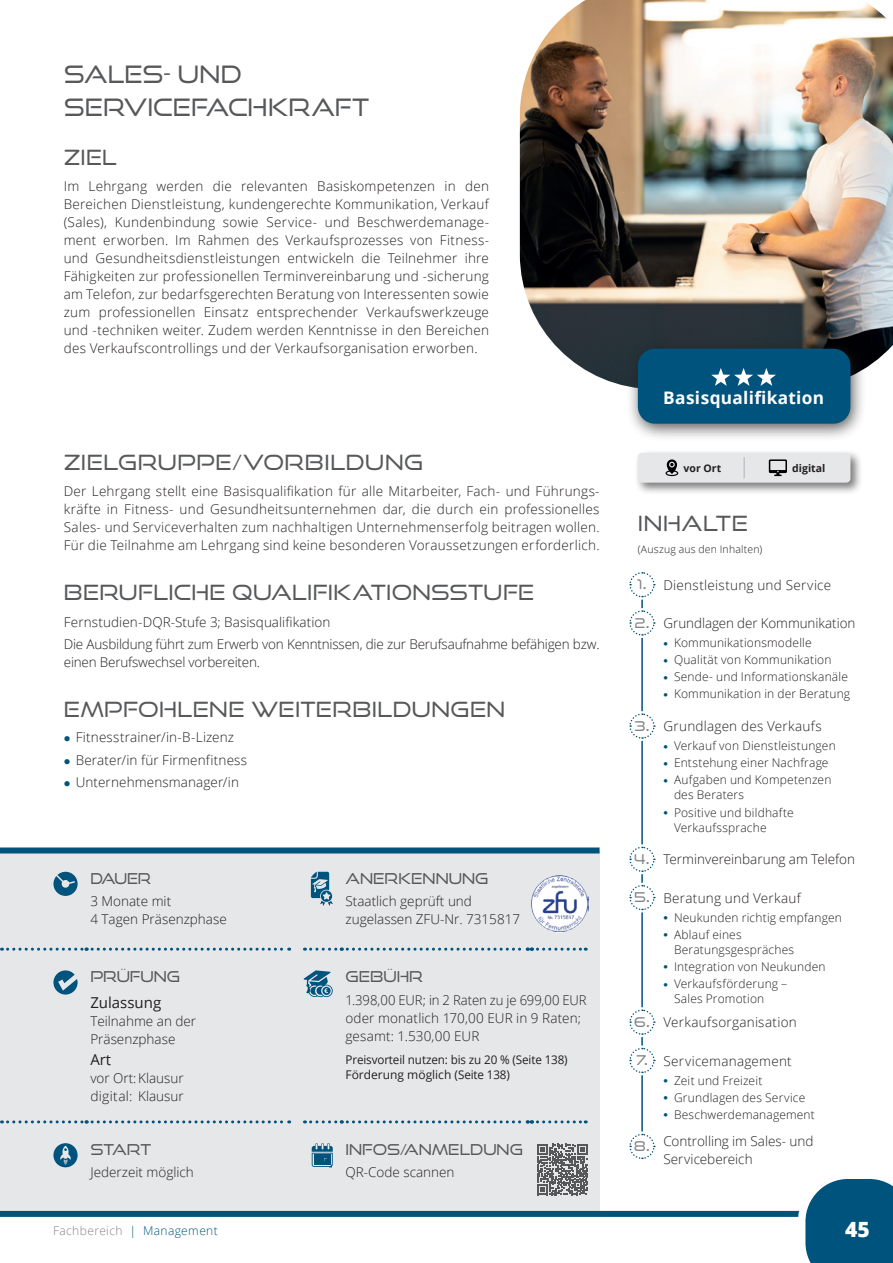
<style>
.page{position:relative;width:893px;height:1263px;background:#fff}
.page>*{position:absolute;margin:0;border:0;box-sizing:border-box;transform-origin:0 0}
.t1{font:24px/33px "Good Times Bk";color:#57585a}
.t2{font:21px "Good Times Bk";letter-spacing:.015em;color:#57585a}
.t3{font:800 21px "Open Sans";color:#fff}
.t4{font:700 17.25px "Open Sans";letter-spacing:.02em;color:#fff}
.t5{font:15px "Good Times Bk";color:#57585a}
.t6{font:15px "Open Sans";color:#231f20}
.t7{font:15px "Good Times Bk";color:#57585a;scale:.96 1}
.t8{font:300 13.5px/18px "Open Sans";color:#231f20}
.t9{font:300 13.5px "Open Sans";letter-spacing:.02em;color:#231f20}
.t10{font:300 12px/17.1px "Open Sans";letter-spacing:.015em;color:#231f20}
.t11{font:12px/15px "Open Sans";letter-spacing:-.01em;color:#231f20}
.t12{font:300 12px "Open Sans";letter-spacing:.035em;color:#808285}
.t13{font:300 10.5px "Open Sans";letter-spacing:.02em;color:#231f20}
.t14{font:700 10.5px "Open Sans";color:#231f20}
.s1{font-family:"Good Times Bk";font-weight:400;color:#808285}
.s2{font-family:"Good Times Rg";font-weight:700;color:#808285}
.s3{color:#00537c}
</style>
<div class="page">
<div style="left:0;top:850px;width:600px;height:363px;background:#e6e7e9"></div>
<img style="left:520px;top:0;width:373px;height:386px">
<div style="left:625px;top:338px;width:241px;height:104px;background:#231f20;opacity:.75"></div>
<div style="left:638px;top:349px;width:212px;height:75px;background:#00537c;border-radius:17px"></div>
<svg style="left:711px;top:368px;width:65px;height:18px"></svg>
<div style="left:0;top:847px;width:600px;height:6px;background:#00537c"></div>
<hr style="left:641px;top:638px;width:2px;height:73px;background:#00537c">
<hr style="left:641px;top:741px;width:2px;height:103px;background:#00537c">
<hr style="left:641px;top:912px;width:2px;height:95px;background:#00537c">
<hr style="left:641px;top:1075px;width:2px;height:56px;background:#00537c">
<svg style="left:629px;top:572px;width:26px;height:64px"></svg>
<svg style="left:629px;top:713px;width:26px;height:26px"></svg>
<svg style="left:629px;top:846px;width:26px;height:65px"></svg>
<svg style="left:629px;top:1009px;width:26px;height:65px"></svg>
<svg style="left:629px;top:1133px;width:26px;height:27px"></svg>
<svg style="left:2px;top:948px;width:288px;height:3px"></svg>
<svg style="left:311px;top:948px;width:275px;height:3px"></svg>
<svg style="left:2px;top:1120px;width:288px;height:3px"></svg>
<svg style="left:311px;top:1120px;width:275px;height:3px"></svg>
<svg style="left:53px;top:872px;width:25px;height:24px"></svg>
<svg style="left:311px;top:872px;width:22px;height:34px"></svg>
<div style="left:527px;top:872px;width:65px;height:64px;border:4px solid #e6e7e9;border-radius:50%"></div>
<img style="left:531px;top:875px;width:57px;height:56px">
<svg style="left:53px;top:970px;width:25px;height:24px"></svg>
<svg style="left:303px;top:970px;width:30px;height:27px"></svg>
<svg style="left:53px;top:1143px;width:25px;height:24px"></svg>
<svg style="left:312px;top:1143px;width:21px;height:24px"></svg>
<svg style="left:537px;top:1144px;width:51px;height:51px"></svg>
<div style="left:634px;top:449px;width:229px;height:46px;background:#231f20;opacity:.6"></div>
<div style="left:638px;top:453px;width:212px;height:30px;background:#e6e7e9;border-radius:4px"></div>
<svg style="left:769px;top:459px;width:18px;height:17px"></svg>
<svg style="left:744px;top:457px;width:1px;height:21px"></svg>
<svg style="left:665px;top:459px;width:13px;height:17px"></svg>
<div style="left:0;top:1211px;width:837px;height:6px;background:#00537c"></div>
<svg style="left:798px;top:1179px;width:95px;height:84px;background:#236a8e"></svg>
<h1 class="t1" style="left:64px;top:57px;width:307px">SALES- UND<br>SERVICEFACHKRAFT</h1>
<h2 class="t2" style="left:64px;top:144px;width:55px">ZIEL</h2>
<p class="t8" style="left:64px;top:177px;width:427px;text-align:justify">Im Lehrgang werden die relevanten Basiskompetenzen in den Bereichen Dienstleistung, kundengerechte Kommunikation, Verkauf (Sales), Kundenbindung sowie Service- und Beschwerdemanage&shy;ment erworben. Im Rahmen des Verkaufsprozesses von Fitness&shy;und Gesundheitsdienstleistungen entwickeln die Teilnehmer ihre Fähigkeiten zur professionellen Terminvereinbarung und -sicherung am Telefon, zur bedarfsgerechten Beratung von Interessenten sowie zum professionellen Einsatz entsprechender Verkaufswerkzeuge und -techniken weiter. Zudem werden Kenntnisse in den Bereichen des Verkaufscontrollings und der Verkaufsorganisation erworben.</p>
<h2 class="t2" style="left:64px;top:449px;width:361px">ZIELGRUPPE/VORBILDUNG</h2>
<p class="t8" style="left:64px;top:482px;width:537px;text-align:justify">Der Lehrgang stellt eine Basisqualifikation für alle Mitarbeiter, Fach- und Führungs&shy;kräfte in Fitness- und Gesundheitsunternehmen dar, die durch ein professionelles Sales- und Serviceverhalten zum nachhaltigen Unternehmenserfolg beitragen wollen.<br>Für die Teilnahme am Lehrgang sind keine besonderen Voraussetzungen erforderlich.</p>
<h2 class="t2" style="left:64px;top:580px;width:472px">BERUFLICHE QUALIFIKATIONSSTUFE</h2>
<p class="t8" style="left:64px;top:611px;width:537px;line-height:22.2px">Fernstudien-DQR-Stufe 3; Basisqualifikation<br>Die Ausbildung führt zum Erwerb von Kenntnissen, die zur Berufsaufnahme befähigen bzw.</p>
<p class="t8" style="left:64px;top:653px;width:198px">einen Berufswechsel vorbereiten.</p>
<h2 class="t2" style="left:64px;top:697px;width:443px">EMPFOHLENE WEITERBILDUNGEN</h2>
<p class="t8" style="left:76px;top:726px;width:173px;line-height:22.2px">Fitnesstrainer/in-B-Lizenz<br>Berater/in für Firmenfitness<br>Unternehmensmanager/in</p>
<p class="t7" style="left:90px;top:869px;width:65px">DAUER</p>
<p class="t8" style="left:90px;top:892px;width:138px">3 Monate mit<br>4 Tagen Präsenzphase</p>
<p class="t5" style="left:90px;top:968px;width:91px">PRÜFUNG</p>
<p class="t6" style="left:90px;top:992px;width:72px">Zulassung</p>
<p class="t8" style="left:90px;top:1011px;width:107px">Teilnahme an der<br>Präsenzphase</p>
<p class="t6" style="left:90px;top:1049px;width:22px">Art</p>
<p class="t8" style="left:90px;top:1068px;width:95px">vor Ort:Klausur digital: Klausur</p>
<p class="t5" style="left:90px;top:1140px;width:62px">START</p>
<p class="t8" style="left:90px;top:1163px;width:105px">Jederzeit möglich</p>
<p class="t5" style="left:345px;top:869px;width:144px">ANERKENNUNG</p>
<p class="t8" style="left:345px;top:892px;width:176px">Staatlich geprüft und zugelassen ZFU-Nr. 7315817</p>
<p class="t5" style="left:345px;top:968px;width:79px">GEBÜHR</p>
<p class="t8" style="left:345px;top:990px;width:243px">1.398,00 EUR; in 2 Raten zu je 699,00 EUR oder monatlich 170,00 EUR in 9 Raten; gesamt: 1.530,00 EUR</p>
<p class="t11" style="left:345px;top:1052px;width:224px">Preisvorteil nutzen: bis zu 20 % (Seite 138)<br>Förderung möglich (Seite 138)</p>
<p class="t5" style="left:345px;top:1140px;width:179px">INFOS/ANMELDUNG</p>
<p class="t8" style="left:345px;top:1163px;width:111px">QR-Code scannen</p>
<p class="t4" style="left:663px;top:386px;width:162px">Basisqualifikation</p>
<p class="t14" style="left:684px;top:460px;width:39px">vor Ort</p>
<p class="t14" style="left:792px;top:460px;width:35px">digital</p>
<h2 class="t2" style="left:638px;top:511px;width:112px">INHALTE</h2>
<p class="t13" style="left:638px;top:542px;width:126px">(Auszug aus den Inhalten)</p>
<p class="t9" style="left:637px;top:576px;width:195px"><span class="s1">1</span><span class="s2">.</span> Dienstleistung und Service</p>
<p class="t8" style="left:634px;top:614px;width:223px"><span class="s1">2</span><span class="s2">.</span> Grundlagen der Kommunikation</p>
<p class="t10" style="left:674px;top:634px;width:178px">Kommunikationsmodelle<br>Qualität von Kommunikation<br>Sende- und Informationskanäle<br>Kommunikation in der Beratung</p>
<p class="t9" style="left:634px;top:717px;width:189px"><span class="s1">3</span><span class="s2">.</span> Grundlagen des Verkaufs</p>
<p class="t10" style="left:674px;top:737px;width:163px">Verkauf von Dienstleistungen<br>Entstehung einer Nachfrage<br>Aufgaben und Kompetenzen</p>
<p class="t10" style="left:674px;top:786px;width:121px">des Beraters<br>Positive und bildhafte</p>
<p class="t10" style="left:674px;top:818px;width:94px">Verkaufssprache</p>
<p class="t8" style="left:634px;top:850px;width:222px"><span class="s1">4</span><span class="s2">.</span> Terminvereinbarung am Telefon</p>
<p class="t9" style="left:634px;top:888px;width:168px"><span class="s1">5</span><span class="s2">.</span> Beratung und Verkauf</p>
<p class="t10" style="left:674px;top:908px;width:169px">Neukunden richtig empfangen<br>Ablauf eines</p>
<p class="t10" style="left:674px;top:940px;width:153px">Beratungsgespräches<br>Integration von Neukunden<br>Verkaufsförderung –</p>
<p class="t10" style="left:674px;top:990px;width:92px">Sales Promotion</p>
<p class="t9" style="left:634px;top:1013px;width:164px"><span class="s1">6</span><span class="s2">.</span> Verkaufsorganisation</p>
<p class="t9" style="left:636px;top:1051px;width:157px"><span class="s1">7</span><span class="s2">.</span> Servicemanagement</p>
<p class="t10" style="left:674px;top:1071px;width:142px">Zeit und Freizeit<br>Grundlagen des Service<br>Beschwerdemanagement</p>
<p class="t8" style="left:663px;top:1132px;width:152px;text-indent:-29px"><span class="s1">8</span><span class="s2">.</span> Controlling im Sales- und<br>Servicebereich</p>
<p class="t12" style="left:53px;top:1222px;width:166px">Fachbereich <span class="s3">| Management</span></p>
<h2 class="t3" style="left:845px;top:1213px;width:26px">45</h2>
</div>
